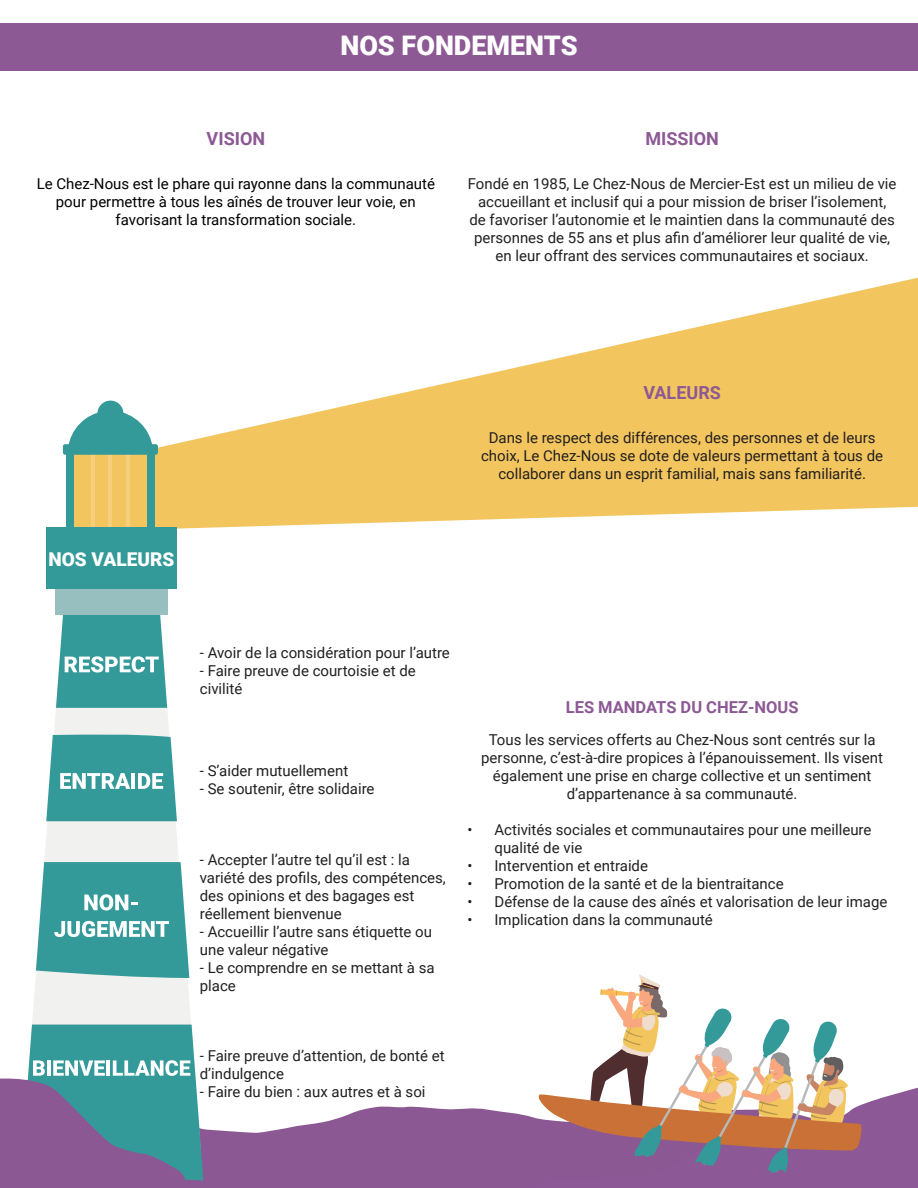
<style>
.page{position:relative;width:918px;height:1188px;background:#fff}
.page>*{position:absolute;margin:0;border:0;box-sizing:border-box;transform-origin:0 0}
.t1{font:900 27px "Roboto";color:#fff}
.t2{font:900 19.05px "Roboto";color:#fff}
.t3{font:700 18px "Roboto";color:#8c5994}
.t4{font:700 16.5px "Roboto";color:#8c5994}
.t5{font:15px/18px "Roboto";color:#221f1f}
.t6{font:15px/18px "Roboto";color:#000;text-align:center}
</style>
<div class="page">
<svg style="left:154px;top:278px;width:764px;height:251px;fill:#f3c55e"></svg>
<div style="left:97px;top:401px;width:26px;height:26px;background:#349a99;border-radius:50%"></div>
<div style="left:66px;top:451px;width:88px;height:103px;background:#f3c55e"></div>
<hr style="left:108px;top:451px;width:4px;height:101px;background:#f6cf7c">
<hr style="left:126px;top:451px;width:4px;height:101px;background:#f6cf7c">
<svg style="left:68px;top:411px;width:84px;height:76px"></svg>
<hr style="left:91px;top:451px;width:4px;height:101px;background:#f6cf7c">
<div style="left:147px;top:448px;width:7px;height:102px;background:#349a99"></div>
<div style="left:66px;top:450px;width:7px;height:100px;background:#349a99"></div>
<div style="left:63px;top:444px;width:95px;height:11px;background:#349a99;border-radius:2px"></div>
<svg style="left:32px;top:559px;width:160px;height:466px;fill:#f1f1ef"></svg>
<svg style="left:56px;top:615px;width:111px;height:93px;background:#50a8a7"></svg>
<svg style="left:46px;top:733px;width:131px;height:88px;background:#53a9a8"></svg>
<svg style="left:36px;top:862px;width:153px;height:116px;background:#53a9a8"></svg>
<svg style="left:28px;top:1025px;width:168px;height:51px;background:#58acab"></svg>
<div style="left:55px;top:588px;width:112px;height:27px;background:#97bfc0"></div>
<div style="left:46px;top:527px;width:130px;height:62px;background:#349a99"></div>
<div style="left:0;top:23px;width:918px;height:47px;background:#8c5995"></div>
<div style="left:728px;top:1087px;width:190px;height:101px;background:#8c5895"></div>
<svg style="left:0;top:1076px;width:728px;height:112px;fill:#8c5894"></svg>
<svg style="left:537px;top:974px;width:325px;height:199px"></svg>
<h1 class="t1" style="left:340px;top:35px;width:239px">NOS FONDEMENTS</h1>
<p class="t3" style="left:207px;top:131px;width:60px">VISION</p>
<p class="t3" style="left:645px;top:131px;width:75px">MISSION</p>
<p class="t6" style="left:37px;top:175px;width:400px">Le Chez-Nous est le phare qui rayonne dans la communauté pour permettre à tous les aînés de trouver leur voie, en favorisant la transformation sociale.</p>
<p class="t5" style="left:468px;top:175px;width:430px;text-align:center">Fondé en 1985, Le Chez-Nous de Mercier-Est est un milieu de vie accueillant et inclusif qui a pour mission de briser l’isolement,<br>de favoriser l’autonomie et le maintien dans la communauté des personnes de 55 ans et plus afin d’améliorer leur qualité de vie, en leur offrant des services communautaires et sociaux.</p>
<p class="t3" style="left:643px;top:386px;width:79px">VALEURS</p>
<p class="t2" style="left:48px;top:552px;width:127px">NOS VALEURS</p>
<p class="t5" style="left:481px;top:430px;width:404px;text-align:center">Dans le respect des différences, des personnes et de leurs choix, Le Chez-Nous se dote de valeurs permettant à tous de collaborer dans un esprit familial, mais sans familiarité.</p>
<p class="t5" style="left:200px;top:645px;width:252px">- Avoir de la considération pour l’autre</p>
<p class="t5" style="left:200px;top:663px;width:217px">- Faire preuve de courtoisie et de civilité</p>
<p class="t5" style="left:200px;top:763px;width:150px">- S’aider mutuellement</p>
<p class="t5" style="left:200px;top:781px;width:176px">- Se soutenir, être solidaire</p>
<p class="t5" style="left:200px;top:850px;width:248px">- Accepter l’autre tel qu’il est : la variété des profils, des compétences, des opinions et des bagages est réellement bienvenue</p>
<p class="t5" style="left:200px;top:924px;width:234px">- Accueillir l’autre sans étiquette ou une valeur négative</p>
<p class="t5" style="left:200px;top:960px;width:236px">- Le comprendre en se mettant à sa place</p>
<p class="t4" style="left:566px;top:700px;width:234px">LES MANDATS DU CHEZ-NOUS</p>
<p class="t5" style="left:481px;top:732px;width:403px;text-align:center">Tous les services offerts au Chez-Nous sont centrés sur la personne, c’est-à-dire propices à l’épanouissement. Ils visent également une prise en charge collective et un sentiment d’appartenance à sa communauté.</p>
<p class="t5" style="left:495px;top:822px;width:378px;text-indent:-27px">• Activités sociales et communautaires pour une meilleure qualité de vie</p>
<p class="t5" style="left:468px;top:858px;width:182px">• Intervention et entraide</p>
<p class="t5" style="left:468px;top:876px;width:318px">• Promotion de la santé et de la bientraitance</p>
<p class="t5" style="left:468px;top:894px;width:422px">• Défense de la cause des aînés et valorisation de leur image</p>
<p class="t5" style="left:468px;top:912px;width:247px">• Implication dans la communauté</p>
<p class="t5" style="left:200px;top:1047px;width:246px">- Faire preuve d’attention, de bonté et d’indulgence</p>
<p class="t5" style="left:200px;top:1082px;width:227px">- Faire du bien : aux autres et à soi</p>
</div>
